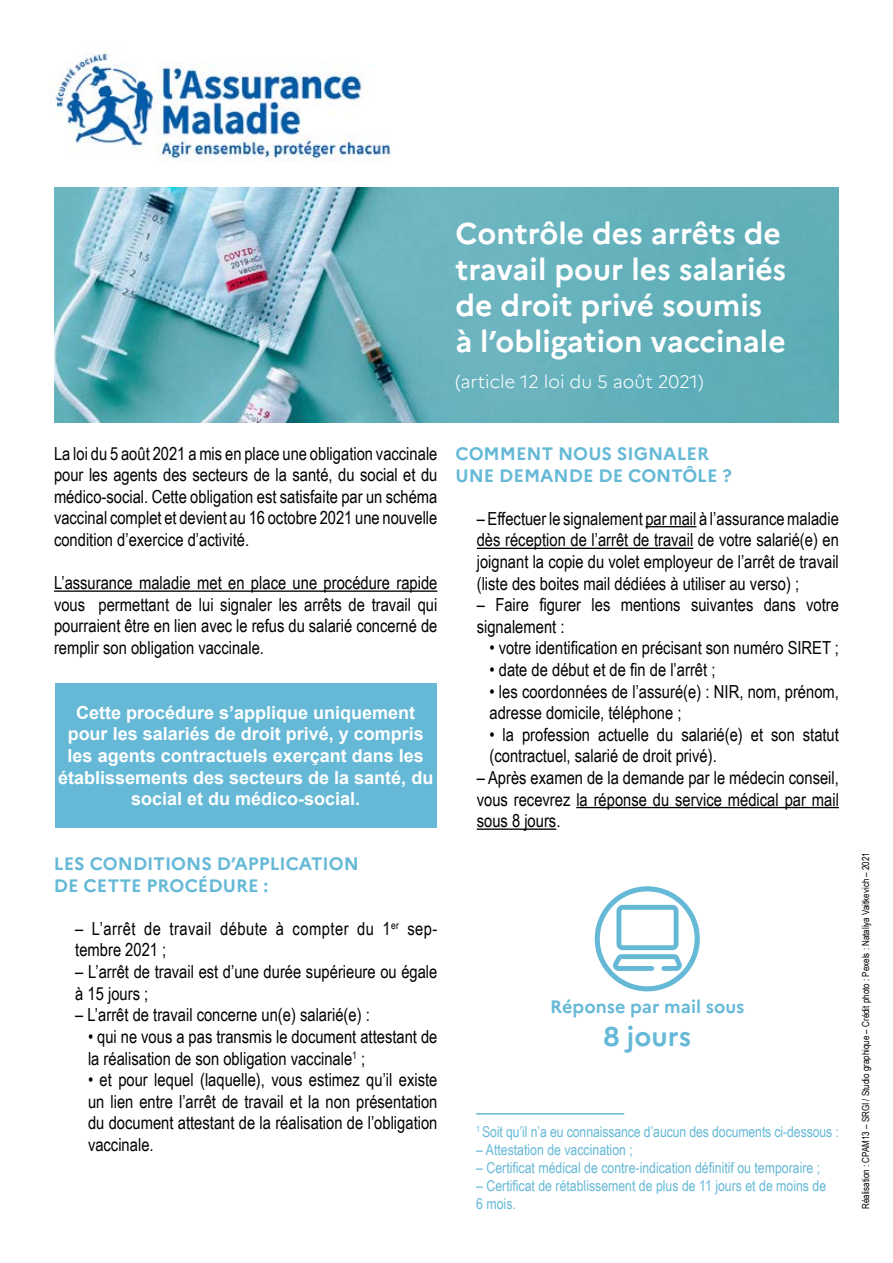
<style>
.page{position:relative;width:893px;height:1263px;background:#fff}
.page>*{position:absolute;margin:0;border:0;box-sizing:border-box;transform-origin:0 0}
.t1{font:700 30px/36px "Marianne";color:#fff}
.t2{font:700 27px "Marianne";color:#65b9d7}
.t3{font:18px/21.6px "Arial Narrow";color:#000;text-align:justify}
.t4{font:700 18px/21.6px "Arial";color:#fff;text-align:center}
.t5{font:700 18px/21.6px "Marianne";color:#65b9d7}
.t6{font:18px/21.6px "Arial Narrow";letter-spacing:.025em;color:#000}
.t7{font:300 18px "Marianne";color:#fff}
.t8{font:15px/18px "Arial Narrow";color:#65b9d7}
.t9{font:9.75px "Arial Narrow";color:#000}
</style>
<div class="page">
<div style="left:55px;top:683px;width:382px;height:145px;background:#65b9d7"></div>
<img style="left:54px;top:187px;width:785px;height:235px">
<hr style="left:54px;top:590px;width:383px;height:2px;background:#000">
<hr style="left:645px;top:526px;width:51px;height:1px;background:#000">
<hr style="left:477px;top:548px;width:216px;height:1px;background:#000">
<hr style="left:576px;top:807px;width:263px;height:1px;background:#000">
<hr style="left:477px;top:828px;width:79px;height:2px;background:#000">
<img style="left:50px;top:53px;width:341px;height:108px">
<svg style="left:595px;top:886px;width:105px;height:105px"></svg>
<hr style="left:476px;top:1113px;width:148px;height:1px;background:#65b9d7">
<h1 class="t1" style="left:455px;top:215px;width:332px">Contrôle des arrêts de travail pour les salariés de droit privé soumis<br>à l’obligation vaccinale</h1>
<p class="t7" style="left:455px;top:371px;width:250px">(article 12 loi du 5 août 2021)</p>
<p class="t3" style="left:54px;top:442px;width:385px">La loi du 5 août 2021 a mis en place une obligation vaccinale pour les agents des secteurs de la santé, du social et du médico-social. Cette obligation est satisfaite par un schéma vaccinal complet et devient au 16 octobre 2021 une nouvelle condition d’exercice d’activité.</p>
<p class="t3" style="left:54px;top:571px;width:385px">L’assurance maladie met en place une procédure rapide vous permettant de lui signaler les arrêts de travail qui pourraient être en lien avec le refus du salarié concerné de remplir son obligation vaccinale.</p>
<p class="t4" style="left:58px;top:702px;width:377px">Cette procédure s’applique uniquement pour les salariés de droit privé, y compris les agents contractuels exerçant dans les établissements des secteurs de la santé, du social et du médico-social.</p>
<p class="t5" style="left:54px;top:853px;width:306px">LES CONDITIONS D’APPLICATION<br>DE CETTE PROCÉDURE :</p>
<p class="t6" style="left:75px;top:917px;width:364px">– L’arrêt de travail débute à compter du 1<sup>er</sup> sep&shy;tembre 2021 ;</p>
<p class="t3" style="left:75px;top:960px;width:364px">– L’arrêt de travail est d’une durée supérieure ou égale à 15 jours ;</p>
<p class="t3" style="left:75px;top:1003px;width:296px">– L’arrêt de travail concerne un(e) salarié(e) :</p>
<p class="t3" style="left:88px;top:1025px;width:351px">• qui ne vous a pas transmis le document attestant de la réalisation de son obligation vaccinale<sup>1</sup> ;</p>
<p class="t3" style="left:88px;top:1068px;width:351px">• et pour lequel (laquelle), vous estimez qu’il existe un lien entre l’arrêt de travail et la non présentation du document attestant de la réalisation de l’obligation vaccinale.</p>
<p class="t5" style="left:455px;top:443px;width:278px">COMMENT NOUS SIGNALER<br>UNE DEMANDE DE CONTÔLE ?</p>
<p class="t3" style="left:477px;top:507px;width:364px">– Effectuer le signalement par mail à l’assurance maladie dès réception de l’arrêt de travail de votre salarié(e) en joignant la copie du volet employeur de l’arrêt de travail (liste des boites mail dédiées à utiliser au verso) ;</p>
<p class="t3" style="left:477px;top:593px;width:364px">– Faire figurer les mentions suivantes dans votre signalement :</p>
<p class="t3" style="left:489px;top:637px;width:351px">• votre identification en précisant son numéro SIRET ;</p>
<p class="t3" style="left:489px;top:658px;width:227px">• date de début et de fin de l’arrêt ;</p>
<p class="t3" style="left:489px;top:680px;width:351px">• les coordonnées de l’assuré(e) : NIR, nom, prénom, adresse domicile, téléphone ;</p>
<p class="t3" style="left:489px;top:723px;width:351px">• la profession actuelle du salarié(e) et son statut (contractuel, salarié de droit privé).</p>
<p class="t3" style="left:477px;top:766px;width:364px">– Après examen de la demande par le médecin conseil, vous recevrez la réponse du service médical par mail sous 8 jours.</p>
<p class="t5" style="left:550px;top:996px;width:196px">Réponse par mail sous</p>
<h2 class="t2" style="left:603px;top:1020px;width:89px">8 jours</h2>
<p class="t8" style="left:476px;top:1122px;width:364px"><sup>1</sup> Soit qu’il n’a eu connaissance d’aucun des documents ci-dessous :</p>
<p class="t8" style="left:476px;top:1140px;width:158px">– Attestation de vaccination ;</p>
<p class="t8" style="left:476px;top:1158px;width:345px">– Certificat médical de contre-indication définitif ou temporaire ;</p>
<p class="t8" style="left:476px;top:1176px;width:351px">– Certificat de rétablissement de plus de 11 jours et de moins de<br>6 mois.</p>
<p class="t9" style="left:859px;top:1209px;width:358px;rotate:-90deg">Réalisation : CPAM13 – SRGI / Studio graphique – Crédit photo : Pexels : Nataliya Vaitkevich – 2021</p>
</div>
